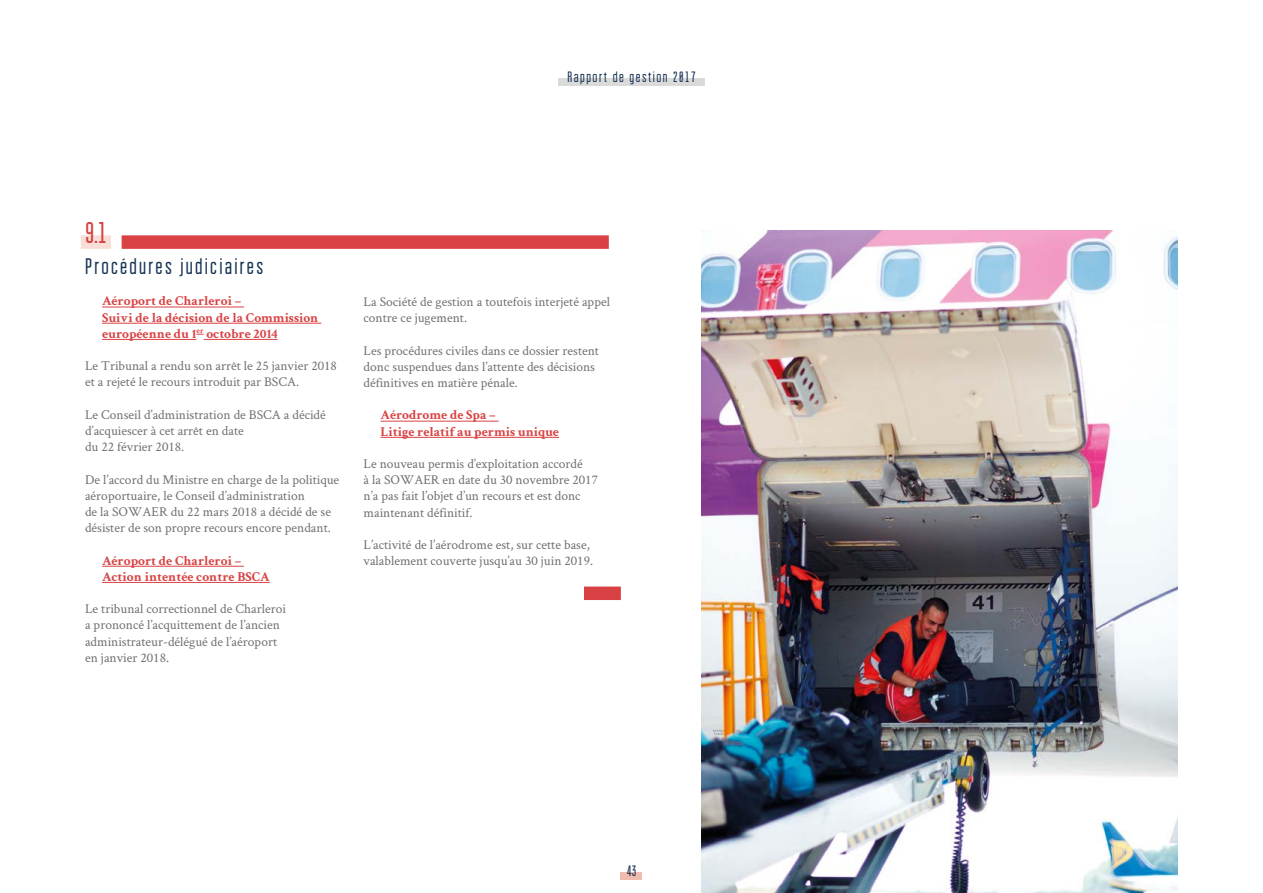
<style>
.page{position:relative;width:1263px;height:893px;background:#fff}
.page>*{position:absolute;margin:0;border:0;box-sizing:border-box;transform-origin:0 0}
.t1{font:30px "Bravo RG";color:#d94244}
.t2{font:22.5px "Bravo RG";letter-spacing:.1em;color:#163354}
.t3{font:15px "Bravo RG";letter-spacing:.1em;color:#183253}
.t4{font:13.5px/16.2px "Crimson Text";color:#706f6f}
.t5{font:700 13.5px/16.2px "Crimson Text";color:#d94243}
</style>
<div class="page">
<div style="left:558px;top:78px;width:147px;height:8px;background:#dadada"></div>
<div style="left:621px;top:873px;width:21px;height:7px;background:#f1bbaf"></div>
<div style="left:81px;top:235px;width:30px;height:14px;background:#f8ded7"></div>
<hr style="left:102px;top:307px;width:142px;height:1px;background:#d94243">
<hr style="left:102px;top:323px;width:219px;height:1px;background:#d94243">
<hr style="left:102px;top:339px;width:94px;height:1px;background:#d94243">
<hr style="left:204px;top:339px;width:74px;height:1px;background:#d94243">
<hr style="left:102px;top:566px;width:142px;height:1px;background:#d94243">
<hr style="left:102px;top:582px;width:168px;height:1px;background:#d94243">
<hr style="left:381px;top:421px;width:118px;height:1px;background:#d94243">
<hr style="left:381px;top:437px;width:178px;height:1px;background:#d94243">
<div style="left:122px;top:235px;width:487px;height:14px;background:#d94244"></div>
<img style="left:701px;top:231px;width:477px;height:662px">
<div style="left:584px;top:586px;width:37px;height:14px;background:#d94244"></div>
<p class="t3" style="left:567px;top:68px;width:130px">Rapport de gestion 2017</p>
<h1 class="t1" style="left:85px;top:217px;width:23px">9.1</h1>
<h2 class="t2" style="left:85px;top:254px;width:180px">Procédures judiciaires</h2>
<p class="t5" style="left:102px;top:293px;width:218px">Aéroport de Charleroi –<br>Suivi de la décision de la Commission européenne du 1<sup>er</sup> octobre 2014</p>
<p class="t4" style="left:85px;top:357px;width:253px">Le Tribunal a rendu son arrêt le 25 janvier 2018 et a rejeté le recours introduit par BSCA.</p>
<p class="t4" style="left:85px;top:406px;width:242px">Le Conseil d’administration de BSCA a décidé d’acquiescer à cet arrêt en date<br>du 22 février 2018.</p>
<p class="t4" style="left:85px;top:471px;width:256px">De l’accord du Ministre en charge de la politique aéroportuaire, le Conseil d’administration<br>de la SOWAER du 22 mars 2018 a décidé de se désister de son propre recours encore pendant.</p>
<p class="t5" style="left:102px;top:552px;width:169px">Aéroport de Charleroi –<br>Action intentée contre BSCA</p>
<p class="t4" style="left:85px;top:600px;width:202px">Le tribunal correctionnel de Charleroi a prononcé l’acquittement de l’ancien administrateur-délégué de l’aéroport en janvier 2018.</p>
<p class="t4" style="left:364px;top:293px;width:248px">La Société de gestion a toutefois interjeté appel contre ce jugement.</p>
<p class="t4" style="left:364px;top:342px;width:237px">Les procédures civiles dans ce dossier restent donc suspendues dans l’attente des décisions définitives en matière pénale.</p>
<p class="t5" style="left:381px;top:407px;width:180px">Aérodrome de Spa –<br>Litige relatif au permis unique</p>
<p class="t4" style="left:364px;top:455px;width:236px">Le nouveau permis d’exploitation accordé<br>à la SOWAER en date du 30 novembre 2017 n’a pas fait l’objet d’un recours et est donc maintenant définitif.</p>
<p class="t4" style="left:364px;top:536px;width:231px">L’activité de l’aérodrome est, sur cette base, valablement couverte jusqu’au 30 juin 2019.</p>
<p class="t3" style="left:627px;top:863px;width:11px">43</p>
</div>
